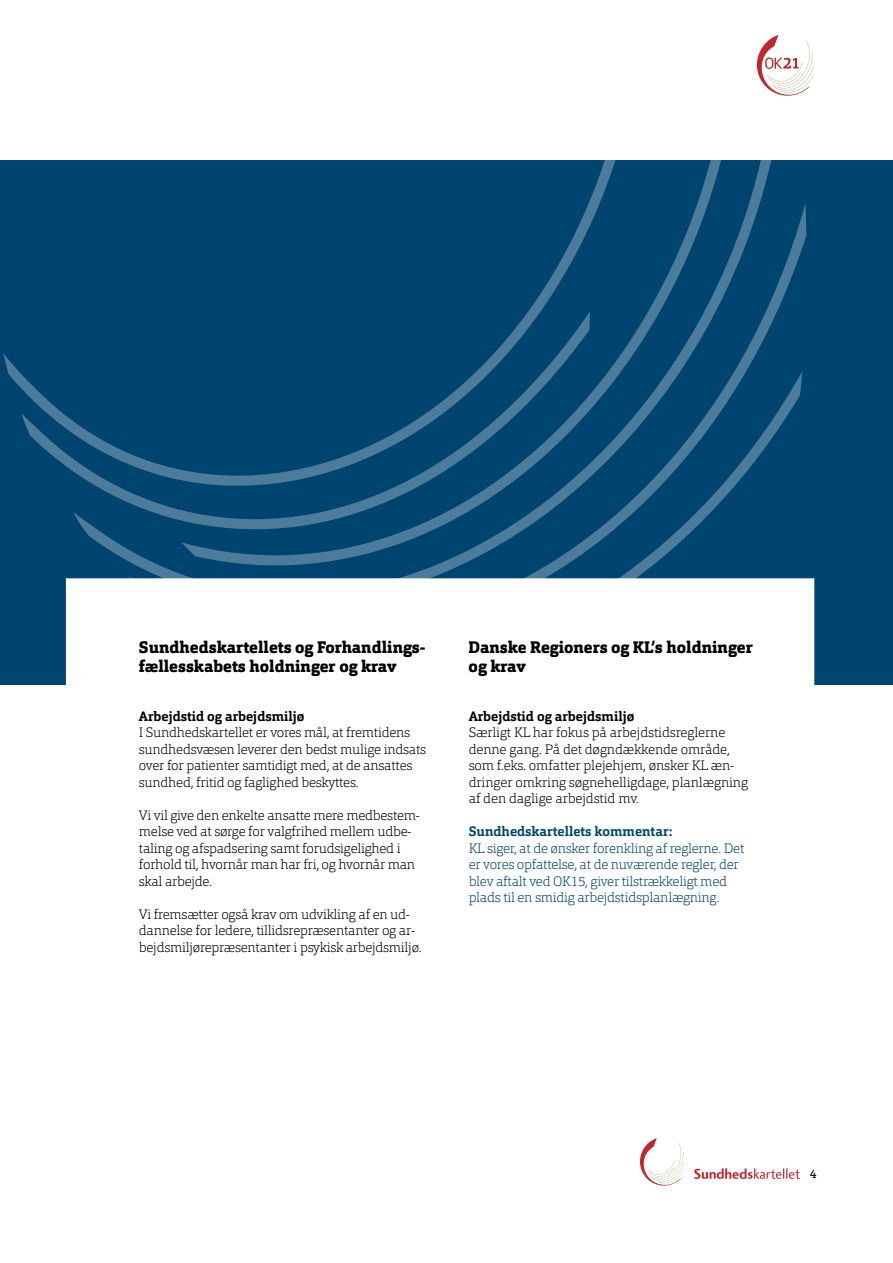
<style>
.page{position:relative;width:893px;height:1263px;background:#fff}
.page>*{position:absolute;margin:0;border:0;box-sizing:border-box;transform-origin:0 0}
.t1{font:800 16.5px/19.5px "Orgon Slab";color:#000}
.t2{font:200 13.5px/16.5px "Orgon Slab";letter-spacing:-.02em;color:#000}
.t3{font:200 13.5px/16.5px "Orgon Slab";letter-spacing:-.02em;color:#00456f}
.t4{font:700 13.5px "Orgon Slab";color:#000}
.t5{font:700 13.5px "Orgon Slab";color:#00456f}
.t6{font:12px "Orgon Slab";color:#000}
</style>
<div class="page">
<svg style="left:757px;top:35px;width:57px;height:61px"></svg>
<svg style="left:640px;top:1138px;width:44px;height:47px"></svg>
<svg style="left:694px;top:1168px;width:106px;height:11px"></svg>
<div style="left:0;top:161px;width:893px;height:524px;background:#00456f"></div>
<svg style="left:3px;top:161px;width:612px;height:335px"></svg>
<svg style="left:129px;top:203px;width:677px;height:375px"></svg>
<svg style="left:207px;top:371px;width:595px;height:207px"></svg>
<div style="left:66px;top:578px;width:748px;height:478px;background:#fff;border:2px solid #fff"></div>
<p class="t1" style="left:139px;top:637px;width:288px">Sundhedskartellets og Forhandlings&shy;fællesskabets holdninger og krav</p>
<p class="t1" style="left:469px;top:637px;width:286px">Danske Regioners og KL’s holdninger og krav</p>
<p class="t4" style="left:139px;top:707px;width:167px">Arbejdstid og arbejdsmiljø</p>
<p class="t2" style="left:139px;top:724px;width:289px">I Sundhedskartellet er vores mål, at fremtidens sundhedsvæsen leverer den bedst mulige indsats over for patienter samtidigt med, at de ansattes sundhed, fritid og faglighed beskyttes.</p>
<p class="t2" style="left:139px;top:807px;width:282px">Vi vil give den enkelte ansatte mere medbestem&shy;melse ved at sørge for valgfrihed mellem udbe&shy;taling og afspadsering samt forudsigelighed i forhold til, hvornår man har fri, og hvornår man skal arbejde.</p>
<p class="t2" style="left:139px;top:906px;width:284px">Vi fremsætter også krav om udvikling af en ud&shy;dannelse for ledere, tillidsrepræsentanter og ar&shy;bejdsmiljørepræsentanter i psykisk arbejdsmiljø.</p>
<p class="t4" style="left:469px;top:707px;width:167px">Arbejdstid og arbejdsmiljø</p>
<p class="t2" style="left:469px;top:724px;width:281px">Særligt KL har fokus på arbejdstidsreglerne denne gang. På det døgndækkende område, som f.eks. omfatter plejehjem, ønsker KL æn&shy;dringer omkring søgnehelligdage, planlægning af den daglige arbejdstid mv.</p>
<p class="t5" style="left:469px;top:823px;width:205px">Sundhedskartellets kommentar:</p>
<p class="t3" style="left:469px;top:839px;width:277px">KL siger, at de ønsker forenkling af reglerne. Det er vores opfattelse, at de nuværende regler, der blev aftalt ved OK15, giver tilstrækkeligt med plads til en smidig arbejdstidsplanlægning.</p>
<p class="t6" style="left:810px;top:1166px;width:8px">4</p>
</div>
